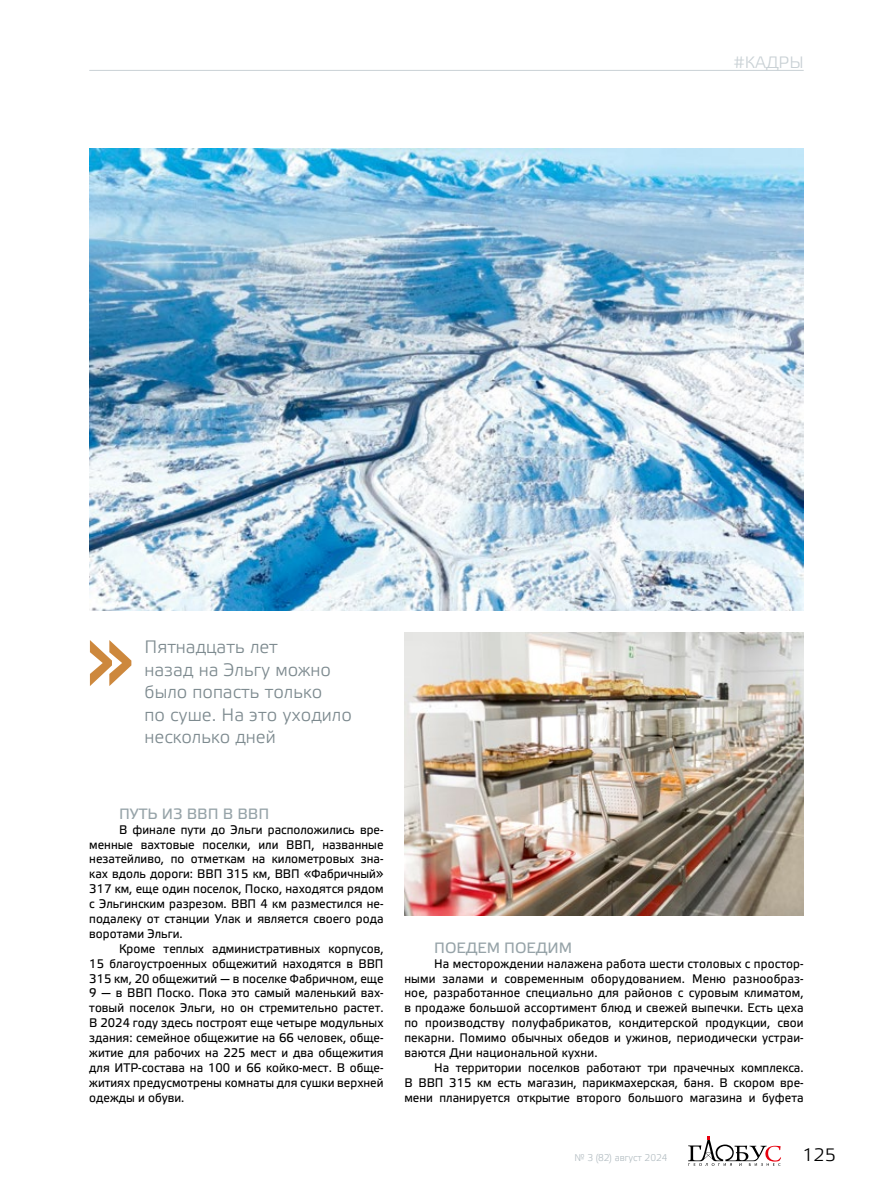
<style>
.page{position:relative;width:893px;height:1191px;background:#fff}
.page>*{position:absolute;margin:0;border:0;box-sizing:border-box;transform-origin:0 0}
.врезка_новая_Электра{font:18px/22.5px "Elektra Light Pro";color:#7d8a8f}
.t1{font:18px "Elektra Light Pro";color:#000}
.рубрика_новая{font:16.5px "Elektra Light Pro";color:#c9d1d5}
.новый_Подзаголовок_н{font:15px "Elektra Text Pro";color:#96a3a8}
.Основной_новый{font:12.45px/14.9px "Elektra Text Pro";color:#000;text-align:justify;scale:.95 1}
.t2{font:9.75px "Elektra Light Pro";color:#b3bdc2;scale:.95 1}
</style>
<div class="page">
<svg style="left:688px;top:1136px;width:93px;height:29px"></svg>
<img style="left:89px;top:149px;width:715px;height:461px">
<img style="left:404px;top:633px;width:400px;height:282px">
<hr style="left:89px;top:70px;width:715px;height:1px;background:#c9d1d5">
<svg style="left:90px;top:640px;width:41px;height:46px"></svg>
<p class="врезка_новая_Электра" style="left:145px;top:636px;width:209px">Пятнадцать лет<br>назад на Эльгу можно было попасть только<br>по суше. На это уходило несколько дней</p>
<p class="рубрика_новая" style="left:734px;top:54px;width:71px">#КАДРЫ</p>
<p class="новый_Подзаголовок_н" style="left:119px;top:805px;width:152px">ПУТЬ ИЗ ВВП В ВВП</p>
<p class="Основной_новый" style="left:89px;top:822px;width:311px;text-indent:30px">В финале пути до Эльги расположились вре&shy;менные вахтовые поселки, или ВВП, названные незатейливо, по отметкам на километровых зна&shy;ках вдоль дороги: ВВП 315 км, ВВП «Фабричный» 317 км, еще один поселок, Поско, находятся рядом с Эльгинским разрезом. ВВП 4 км разместился не&shy;подалеку от станции Улак и является своего рода воротами Эльги.</p>
<p class="Основной_новый" style="left:89px;top:941px;width:311px;text-indent:30px">Кроме теплых административных корпусов, 15 благоустроенных общежитий находятся в ВВП 315 км, 20 общежитий — в поселке Фабричном, еще 9 — в ВВП Поско. Пока это самый маленький вах&shy;товый поселок Эльги, но он стремительно растет.<br>В 2024 году здесь построят еще четыре модульных здания: семейное общежитие на 66 человек, обще&shy;житие для рабочих на 225 мест и два общежития для ИТР-состава на 100 и 66 койко-мест. В обще&shy;житиях предусмотрены комнаты для сушки верхней одежды и обуви.</p>
<p class="новый_Подзаголовок_н" style="left:434px;top:939px;width:140px">ПОЕДЕМ ПОЕДИМ</p>
<p class="Основной_новый" style="left:404px;top:956px;width:422px;text-indent:30px">На месторождении налажена работа шести столовых с простор&shy;ными залами и современным оборудованием. Меню разнообраз&shy;ное, разработанное специально для районов с суровым климатом, в продаже большой ассортимент блюд и свежей выпечки. Есть цеха по производству полуфабрикатов, кондитерской продукции, свои пекарни. Помимо обычных обедов и ужинов, периодически устраи&shy;ваются Дни национальной кухни.</p>
<p class="Основной_новый" style="left:404px;top:1060px;width:422px;text-indent:30px">На территории поселков работают три прачечных комплекса.<br>В ВВП 315 км есть магазин, парикмахерская, баня. В скором вре&shy;мени планируется открытие второго большого магазина и буфета</p>
<p class="t2" style="left:575px;top:1152px;width:99px">№ 3 (82) август 2024</p>
<h1 class="t1" style="left:802px;top:1145px;width:35px">125</h1>
</div>
